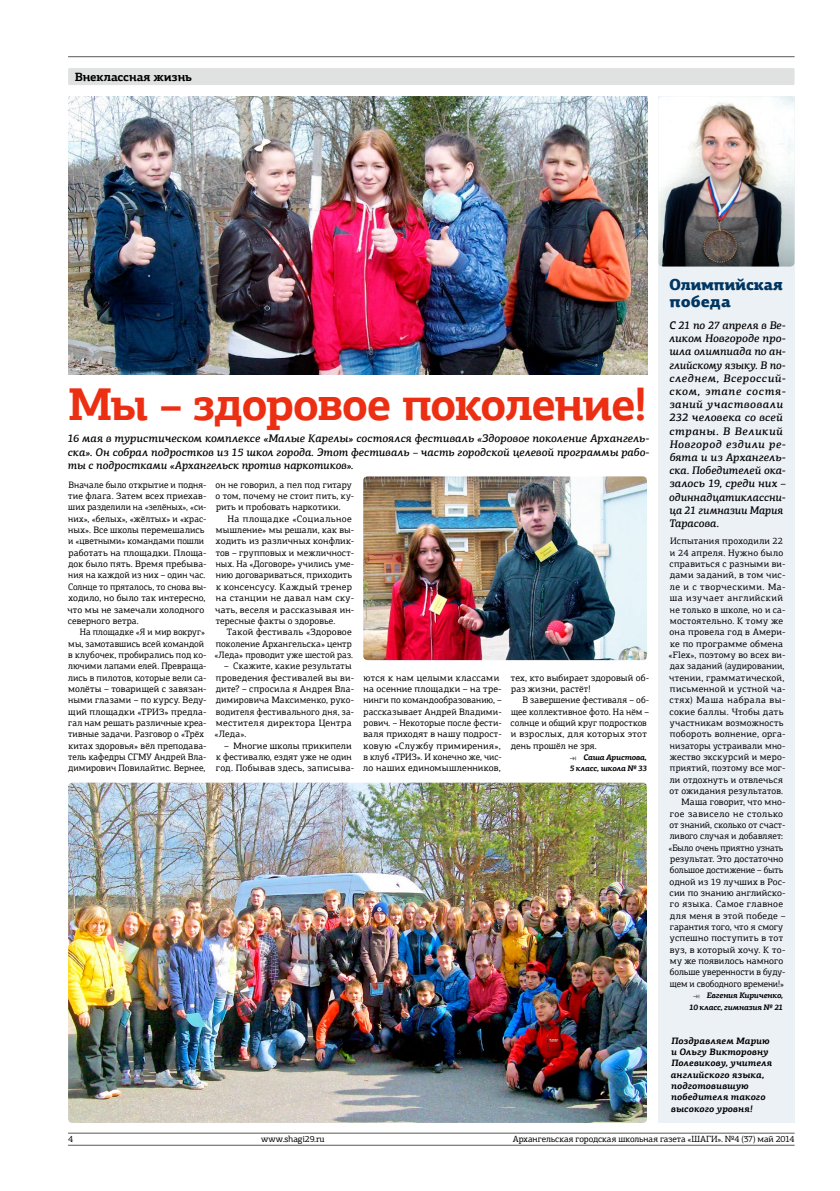
<style>
.page{position:relative;width:840px;height:1191px;background:#fff}
.page>*{position:absolute;margin:0;border:0;box-sizing:border-box;transform-origin:0 0}
.t1{font:700 46px "PF Agora Slab Pro";letter-spacing:-.035em;color:#ec2f12}
.t2{font:900 16px/17px "PF Agora Slab Pro";letter-spacing:-.01em;color:#003661;scale:.95 1}
.t3{font:700 12px "PF Agora Slab Pro";letter-spacing:-.01em;color:#000}
.t4{font:italic 500 11px/13.2px "PF Agora Slab Pro";letter-spacing:.005em;color:#000}
.t5{font:9.3px/11.3px "PF Agora Slab Pro";letter-spacing:.015em;color:#000}
.t6{font:9.3px/11.3px "PF Agora Slab Pro";letter-spacing:.015em;color:#000;scale:.96 1}
.t7{font:italic 700 9.3px/11.3px "PF Agora Slab Pro";letter-spacing:.005em;color:#000}
.t8{font:9px "PF Agora Slab Pro";letter-spacing:-.005em;color:#000}
.t9{font:italic 700 8px/11.3px "PF Agora Slab Pro";letter-spacing:-.025em;color:#000;text-align:center}
.s1{font-weight:500;font-style:normal;color:#585856}
</style>
<div class="page">
<hr style="left:68px;top:1144px;width:726px;height:1px;background:#585856">
<hr style="left:68px;top:1132px;width:726px;height:1px;background:#585856">
<hr style="left:68px;top:56px;width:726px;height:1px;background:#585856">
<div style="left:68px;top:68px;width:726px;height:17px;background:#e0e1e1"></div>
<div style="left:658px;top:96px;width:136px;height:1027px;background:#ecf1f6"></div>
<img style="left:658px;top:96px;width:136px;height:170px">
<img style="left:363px;top:476px;width:283px;height:184px">
<img style="left:68px;top:96px;width:578px;height:278px">
<img style="left:68px;top:782px;width:578px;height:341px">
<p class="t3" style="left:75px;top:69px;width:118px">Внеклассная жизнь</p>
<h1 class="t1" style="left:68px;top:375px;width:580px">Мы – здоровое поколение!</h1>
<p class="t4" style="left:67px;top:432px;width:583px;text-align:justify">16 мая в туристическом комплексе «Малые Карелы» состоялся фестиваль «Здоровое поколение Архангель&shy;ска». Он собрал подростков из 15 школ города. Этот фестиваль – часть городской целевой программы рабо&shy;ты с подростками «Архангельск против наркотиков».</p>
<p class="t5" style="left:68px;top:479px;width:140px">Вначале было открытие и подня&shy;тие флага. Затем всех приехав&shy;ших разделили на «зелёных», «си&shy;них», «белых», «жёлтых» и «крас&shy;ных». Все школы перемешались и «цветными» командами пошли работать на площадки. Площа&shy;док было пять. Время пребыва&shy;ния на каждой из них – один час.<br>Солнце то пряталось, то снова вы&shy;ходило, но было так интересно, что мы не замечали холодного северного ветра.</p>
<p class="t6" style="left:68px;top:626px;width:146px;text-indent:12px">На площадке «Я и мир вокруг» мы, замотавшись всей командой в клубочек, пробирались под ко&shy;лючими лапами елей. Превраща&shy;лись в пилотов, которые вели са&shy;молёты – товарищей с завязан&shy;ными глазами – по курсу. Веду&shy;щий площадки «ТРИЗ» предла&shy;гал нам решать различные креа&shy;тивные задачи. Разговор о «Трёх китах здоровья» вёл преподава&shy;тель кафедры СГМУ Андрей Вла&shy;димирович Повилайтис. Вернее,</p>
<p class="t5" style="left:215px;top:479px;width:140px">он не говорил, а пел под гитару о том, почему не стоит пить, ку&shy;рить и пробовать наркотики.</p>
<p class="t5" style="left:215px;top:513px;width:140px;text-indent:12px">На площадке «Социальное мышление» мы решали, как вы&shy;ходить из различных конфлик&shy;тов – групповых и межличност&shy;ных. На «Договоре» учились уме&shy;нию договариваться, приходить к консенсусу. Каждый тренер на станции не давал нам ску&shy;чать, веселя и рассказывая ин&shy;тересные факты о здоровье.</p>
<p class="t5" style="left:214px;top:626px;width:140px;text-indent:12px">Такой фестиваль «Здоровое поколение Архангельска» центр «Леда» проводит уже шестой раз.</p>
<p class="t5" style="left:214px;top:660px;width:141px;text-indent:10px">– Скажите, какие результаты проведения фестивалей вы ви&shy;дите? – спросила я Андрея Вла&shy;димировича Максименко, руко&shy;водителя фестивального дня, за&shy;местителя директора Центра «Леда».</p>
<p class="t5" style="left:216px;top:739px;width:140px;text-indent:8px">– Многие школы прикипели к фестивалю, ездят уже не один год. Побывав здесь, записыва-</p>
<p class="t5" style="left:363px;top:671px;width:140px">ются к нам целыми классами на осенние площадки – на тре&shy;нинги по командообразованию, – рассказывает Андрей Владими&shy;рович. – Некоторые после фести&shy;валя приходят в нашу подрост&shy;ковую «Службу примирения», в клуб «ТРИЗ». И конечно же, чис&shy;ло наших единомышленников,</p>
<p class="t5" style="left:510px;top:671px;width:140px">тех, кто выбирает здоровый об&shy;раз жизни, растёт!</p>
<p class="t5" style="left:510px;top:694px;width:140px;text-indent:12px">В завершение фестиваля – об&shy;щее коллективное фото. На нём – солнце и общий круг подростков и взрослых, для которых этот день прошёл не зря.</p>
<p class="t9" style="left:569px;top:751px;width:79px;text-align:left"><span class="s1">⇥</span> Саша Аристова,<br>5 класс, школа № 33</p>
<h2 class="t2" style="left:668px;top:276px;width:121px">Олимпийская победа</h2>
<p class="t4" style="left:668px;top:318px;width:118px">С 21 по 27 апреля в Ве&shy;ликом Новгороде про&shy;шла олимпиада по ан&shy;глийскому языку. В по&shy;следнем, Всероссий&shy;ском, этапе состя&shy;заний участвовали<br>232 человека со всей страны. В Великий<br>Новгород ездили ре&shy;бята и из Архангель&shy;ска. Победителей ока&shy;залось 19, среди них – одиннадцатиклассни&shy;ца 21 гимназии Мария<br>Тарасова.</p>
<p class="t5" style="left:668px;top:535px;width:118px;text-align:right">Испытания проходили 22 и 24 апреля. Нужно было справиться с разными ви&shy;дами заданий, в том чис&shy;ле и с творческими. Ма&shy;ша изучает английский не только в школе, но и са&shy;мостоятельно. К тому же она провела год в Амери&shy;ке по программе обмена «Flex», поэтому во всех ви&shy;дах заданий (аудировании, чтении, грамматической, письменной и устной ча&shy;стях) Маша набрала вы&shy;сокие баллы. Чтобы дать участникам возможность побороть волнение, орга&shy;низаторы устраивали мно&shy;жество экскурсий и меро&shy;приятий, поэтому все мог&shy;ли отдохнуть и отвлечься от ожидания результатов.<br>Маша говорит, что мно&shy;гое зависело не столько от знаний, сколько от счаст&shy;ливого случая и добавляет: «Было очень приятно узнать результат. Это достаточно большое достижение – быть одной из 19 лучших в Рос&shy;сии по знанию английско&shy;го языка. Самое главное для меня в этой победе – гарантия того, что я смогу успешно поступить в тот вуз, в который хочу. К то&shy;му же появилось намного больше уверенности в буду&shy;щем и свободного времени!»</p>
<p class="t9" style="left:688px;top:989px;width:95px"><span class="s1">⇥</span> Евгения Кириченко,<br>10 класс, гимназия № 21</p>
<p class="t7" style="left:670px;top:1034px;width:103px">Поздравляем Марию и Ольгу Викторовну<br>Полевикову, учителя английского языка, подготовившую победителя такого высокого уровня!</p>
<p class="t8" style="left:68px;top:1133px;width:7px">4</p>
<p class="t8" style="left:261px;top:1133px;width:65px">www.shagi29.ru</p>
<p class="t8" style="left:512px;top:1133px;width:283px">Архангельская городская школьная газета «ШАГИ». №4 (37) май 2014</p>
</div>
